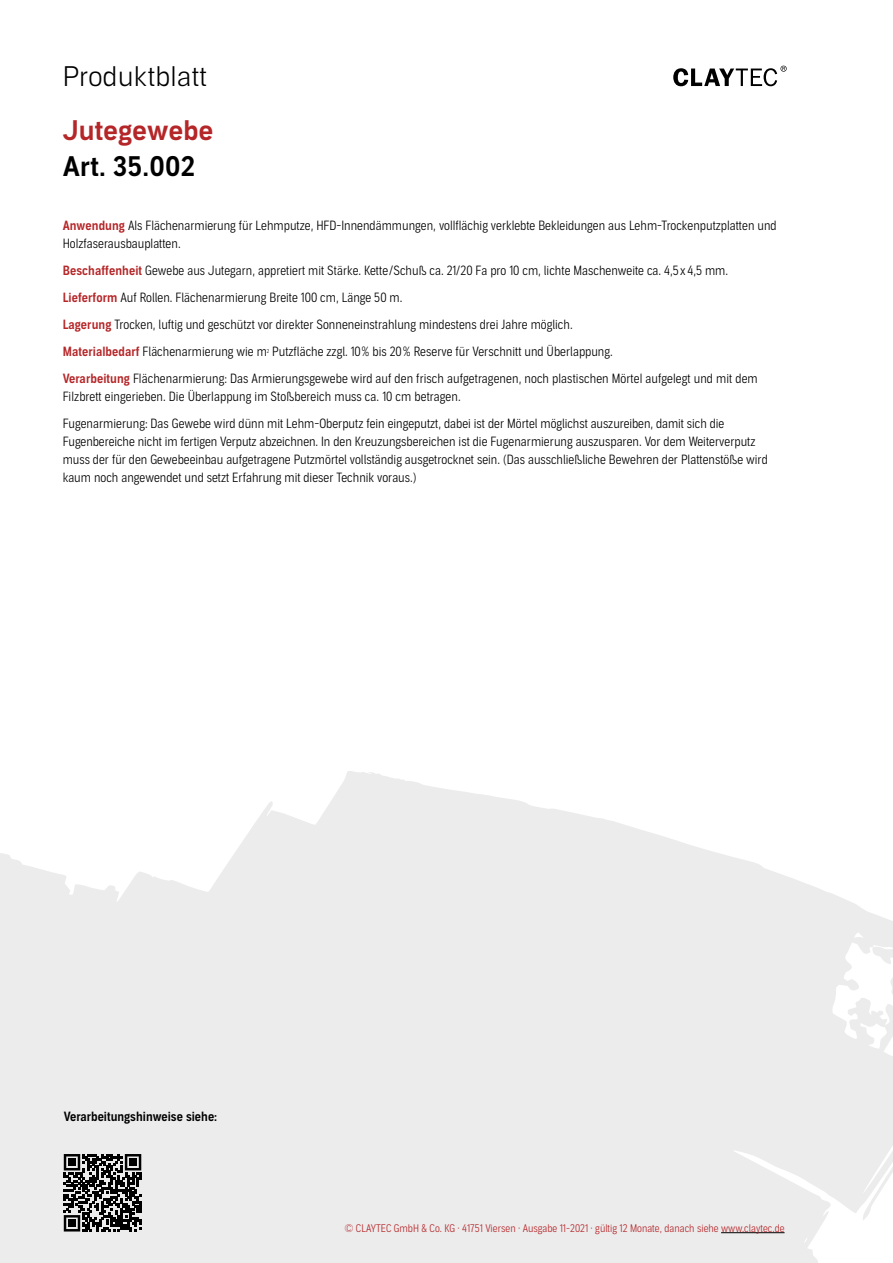
<style>
.page{position:relative;width:893px;height:1263px;background:#fff}
.page>*{position:absolute;margin:0;border:0;box-sizing:border-box;transform-origin:0 0}
.t1{font:300 27px "Aago";letter-spacing:.01em;color:#000}
.t2{font:27px "Aago Sm";letter-spacing:.01em;color:#b52628}
.t3{font:27px "Aago Sm";letter-spacing:.01em;color:#000}
.t4{font:300 12.75px/18px "Aago Condensed";color:#000}
.t5{font:12.75px "Aago Condensed Sm";color:#000}
.t6{font:300 10.5px "Aago Condensed";color:#b52628}
.t7{font:300 5.25px "Aago Condensed";color:#000}
.s1{font-family:"Aago Condensed Sm";font-weight:400;color:#b52628}
</style>
<div class="page">
<svg style="left:0;top:771px;width:893px;height:492px;fill:#ececed"></svg>
<svg style="left:673px;top:66px;width:114px;height:20px"></svg>
<svg style="left:64px;top:1154px;width:77px;height:77px;background:#59595a"></svg>
<div style="left:68px;top:1159px;width:8px;height:7px;background:#000"></div>
<div style="left:130px;top:1159px;width:7px;height:7px;background:#000"></div>
<div style="left:68px;top:1220px;width:8px;height:7px;background:#000"></div>
<hr style="left:721px;top:1232px;width:63px;height:1px;background:#000">
<h1 class="t1" style="left:63px;top:61px;width:146px">Produktblatt</h1>
<h1 class="t2" style="left:63px;top:115px;width:152px">Jutegewebe</h1>
<h1 class="t3" style="left:63px;top:151px;width:134px">Art. 35.002</h1>
<p class="t4" style="left:63px;top:217px;width:715px"><span class="s1">Anwendung</span> Als Flächenarmierung für Lehmputze, HFD-Innendämmungen, vollflächig verklebte Bekleidungen aus Lehm-Trockenputzplatten und<br>Holzfaserausbauplatten.</p>
<p class="t4" style="left:63px;top:258px;width:667px;line-height:27px"><span class="s1">Beschaffenheit</span> Gewebe aus Jutegarn, appretiert mit Stärke. Kette/Schuß ca. 21/20 Fa pro 10 cm, lichte Maschenweite ca. 4,5x 4,5 mm.<br><span class="s1">Lieferform</span> Auf Rollen. Flächenarmierung Breite 100 cm, Länge 50 m.<br><span class="s1">Lagerung</span> Trocken, luftig und geschützt vor direkter Sonneneinstrahlung mindestens drei Jahre möglich.<br><span class="s1">Materialbedarf</span> Flächenarmierung wie m Putzfläche zzgl. 10% bis 20% Reserve für Verschnitt und Überlappung.</p>
<p class="t7" style="left:267px;top:349px;width:4px">2</p>
<p class="t4" style="left:63px;top:370px;width:697px"><span class="s1">Verarbeitung</span> Flächenarmierung: Das Armierungsgewebe wird auf den frisch aufgetragenen, noch plastischen Mörtel aufgelegt und mit dem<br>Filzbrett eingerieben. Die Überlappung im Stoßbereich muss ca. 10 cm betragen.</p>
<p class="t4" style="left:63px;top:415px;width:707px">Fugenarmierung: Das Gewebe wird dünn mit Lehm-Oberputz fein eingeputzt, dabei ist der Mörtel möglichst auszureiben, damit sich die Fugenbereiche nicht im fertigen Verputz abzeichnen. In den Kreuzungsbereichen ist die Fugenarmierung auszusparen. Vor dem Weiterverputz muss der für den Gewebeeinbau aufgetragene Putzmörtel vollständig ausgetrocknet sein. (Das ausschließliche Bewehren der Plattenstöße wird kaum noch angewendet und setzt Erfahrung mit dieser Technik voraus.)</p>
<p class="t5" style="left:64px;top:1109px;width:155px">Verarbeitungshinweise siehe:</p>
<p class="t6" style="left:345px;top:1222px;width:441px">© CLAYTEC GmbH &amp; Co. KG · 41751 Viersen · Ausgabe 11-2021 · gültig 12 Monate, danach siehe www.claytec.de</p>
</div>
